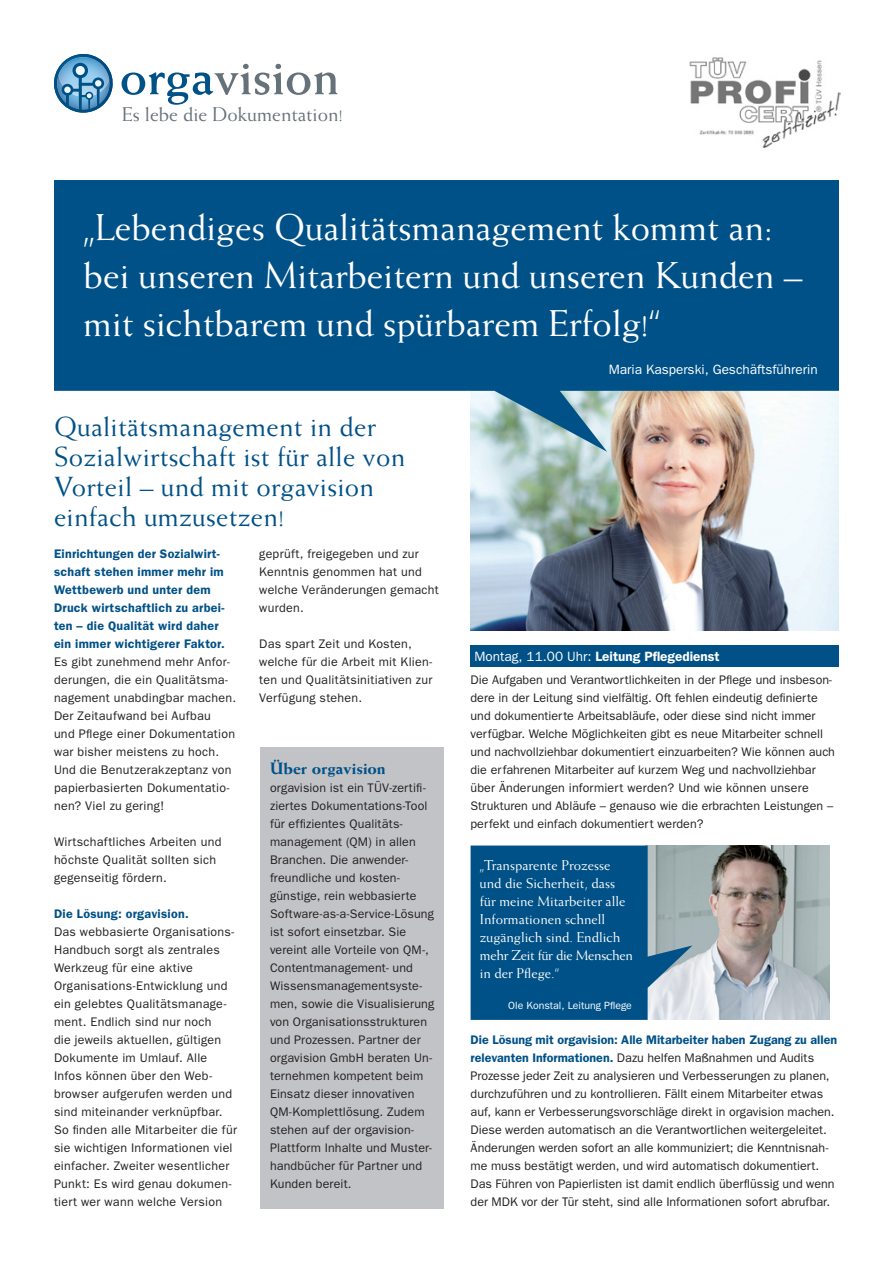
<style>
.page{position:relative;width:893px;height:1263px;background:#fff}
.page>*{position:absolute;margin:0;border:0;box-sizing:border-box;transform-origin:0 0}
.t1{font:37.5px/48px "Weiss";color:#fff}
.t2{font:27.75px/30px "Weiss";letter-spacing:.01em;color:#005187}
.t3{font:19.95px "Weiss Std";color:#667279}
.t4{font:800 16.5px "Weiss";letter-spacing:-.005em;color:#005187}
.t5{font:14.25px/18px "Weiss";color:#fff}
.t6{font:600 13.5px "Franklin Gothic";color:#fff}
.t7{font:13.5px "Franklin Gothic";color:#fff}
.t8{font:12.45px/18px "Franklin Gothic";letter-spacing:.01em;color:#231f20}
.t9{font:600 12.45px/18px "Franklin Gothic";letter-spacing:.02em;color:#005187}
.t10{font:10.5px "Franklin Gothic";color:#fff}
.s1{font-weight:400}
.s2{font-weight:600;color:#005187}
</style>
<div class="page">
<img style="left:471px;top:452px;width:368px;height:178px">
<img style="left:692px;top:845px;width:138px;height:175px">
<svg style="left:471px;top:845px;width:221px;height:175px;background:#216592"></svg>
<svg style="left:54px;top:180px;width:785px;height:272px;background:#32719b"></svg>
<div style="left:470px;top:645px;width:369px;height:22px;background:#005187"></div>
<div style="left:260px;top:747px;width:184px;height:462px;background:#c2c3c6"></div>
<img style="left:689px;top:57px;width:151px;height:91px">
<svg style="left:122px;top:64px;width:215px;height:41px"></svg>
<svg style="left:54px;top:54px;width:59px;height:59px"></svg>
<h3 class="t3" style="left:122px;top:103px;width:222px">Es lebe die Dokumentation!</h3>
<h1 class="t1" style="left:84px;top:203px;width:720px">„Lebendiges Qualitätsmanagement kommt an: bei unseren Mitarbeitern und unseren Kunden – mit sichtbarem und spürbarem Erfolg!“</h1>
<p class="t7" style="left:609px;top:361px;width:210px">Maria Kasperski, Geschäftsführerin</p>
<h2 class="t2" style="left:54px;top:411px;width:353px">Qualitätsmanagement in der<br>Sozialwirtschaft ist für alle von<br>Vorteil – und mit orgavision einfach umzusetzen!</h2>
<p class="t9" style="left:54px;top:544px;width:172px">Einrichtungen der Sozialwirt&shy;schaft stehen immer mehr im<br>Wettbewerb und unter dem<br>Druck wirtschaftlich zu arbei&shy;ten – die Qualität wird daher ein immer wichtigerer Faktor.</p>
<p class="t8" style="left:54px;top:653px;width:184px">Es gibt zunehmend mehr Anfor&shy;derungen, die ein Qualitätsma&shy;nagement unabdingbar machen.<br>Der Zeitaufwand bei Aufbau<br>und Pflege einer Dokumentation war bisher meistens zu hoch.<br>Und die Benutzerakzeptanz von papierbasierten Dokumentatio&shy;nen? Viel zu gering!</p>
<p class="t8" style="left:54px;top:833px;width:169px">Wirtschaftliches Arbeiten und höchste Qualität sollten sich gegenseitig fördern.</p>
<p class="t9" style="left:54px;top:904px;width:136px">Die Lösung: orgavision.</p>
<p class="t8" style="left:54px;top:923px;width:184px">Das webbasierte Organisations-<br>Handbuch sorgt als zentrales<br>Werkzeug für eine aktive<br>Organisations-Entwicklung und ein gelebtes Qualitätsmanage&shy;ment. Endlich sind nur noch<br>die jeweils aktuellen, gültigen<br>Dokumente im Umlauf. Alle<br>Infos können über den Web&shy;browser aufgerufen werden und sind miteinander verknüpfbar.<br>So finden alle Mitarbeiter die für sie wichtigen Informationen viel einfacher. Zweiter wesentlicher<br>Punkt: Es wird genau dokumen&shy;tiert wer wann welche Version</p>
<p class="t8" style="left:259px;top:545px;width:181px">geprüft, freigegeben und zur<br>Kenntnis genommen hat und welche Veränderungen gemacht wurden.</p>
<p class="t8" style="left:259px;top:635px;width:175px">Das spart Zeit und Kosten, welche für die Arbeit mit Klien&shy;ten und Qualitätsinitiativen zur<br>Verfügung stehen.</p>
<h3 class="t4" style="left:270px;top:758px;width:117px">Über orgavision</h3>
<p class="t8" style="left:270px;top:779px;width:166px">orgavision ist ein TÜV-zertifi&shy;ziertes Dokumentations-Tool für effizientes Qualitäts&shy;management (QM) in allen<br>Branchen. Die anwender&shy;freundliche und kosten&shy;günstige, rein webbasierte<br>Software-as-a-Service-Lösung ist sofort einsetzbar. Sie vereint alle Vorteile von QM-,<br>Contentmanagement- und<br>Wissensmanagementsyste&shy;men, sowie die Visualisierung von Organisationsstrukturen und Prozessen. Partner der orgavision GmbH beraten Un&shy;ternehmen kompetent beim<br>Einsatz dieser innovativen<br>QM-Komplettlösung. Zudem stehen auf der orgavision-<br>Plattform Inhalte und Muster&shy;handbücher für Partner und<br>Kunden bereit.</p>
<p class="t6" style="left:474px;top:648px;width:247px"><span class="s1">Montag, 11.00 Uhr:</span> Leitung Pflegedienst</p>
<p class="t8" style="left:471px;top:671px;width:366px">Die Aufgaben und Verantwortlichkeiten in der Pflege und insbeson&shy;dere in der Leitung sind vielfältig. Oft fehlen eindeutig definierte und dokumentierte Arbeitsabläufe, oder diese sind nicht immer verfügbar. Welche Möglichkeiten gibt es neue Mitarbeiter schnell und nachvollziehbar dokumentiert einzuarbeiten? Wie können auch die erfahrenen Mitarbeiter auf kurzem Weg und nachvollziehbar über Änderungen informiert werden? Und wie können unsere Strukturen und Abläufe – genauso wie die erbrachten Leistungen – perfekt und einfach dokumentiert werden?</p>
<p class="t5" style="left:480px;top:856px;width:155px">„Transparente Prozesse und die Sicherheit, dass für meine Mitarbeiter alle<br>Informationen schnell zugänglich sind. Endlich mehr Zeit für die Menschen in der Pflege.“</p>
<p class="t10" style="left:508px;top:999px;width:125px">Ole Konstal, Leitung Pflege</p>
<p class="t8" style="left:471px;top:1031px;width:368px"><span class="s2">Die Lösung mit orgavision: Alle Mitarbeiter haben Zugang zu allen relevanten Informationen.</span> Dazu helfen Maßnahmen und Audits Prozesse jeder Zeit zu analysieren und Verbesserungen zu planen, durchzuführen und zu kontrollieren. Fällt einem Mitarbeiter etwas auf, kann er Verbesserungsvorschläge direkt in orgavision machen.<br>Diese werden automatisch an die Verantwortlichen weitergeleitet.<br>Änderungen werden sofort an alle kommuniziert; die Kenntnisnah&shy;me muss bestätigt werden, und wird automatisch dokumentiert.<br>Das Führen von Papierlisten ist damit endlich überflüssig und wenn der MDK vor der Tür steht, sind alle Informationen sofort abrufbar.</p>
</div>
